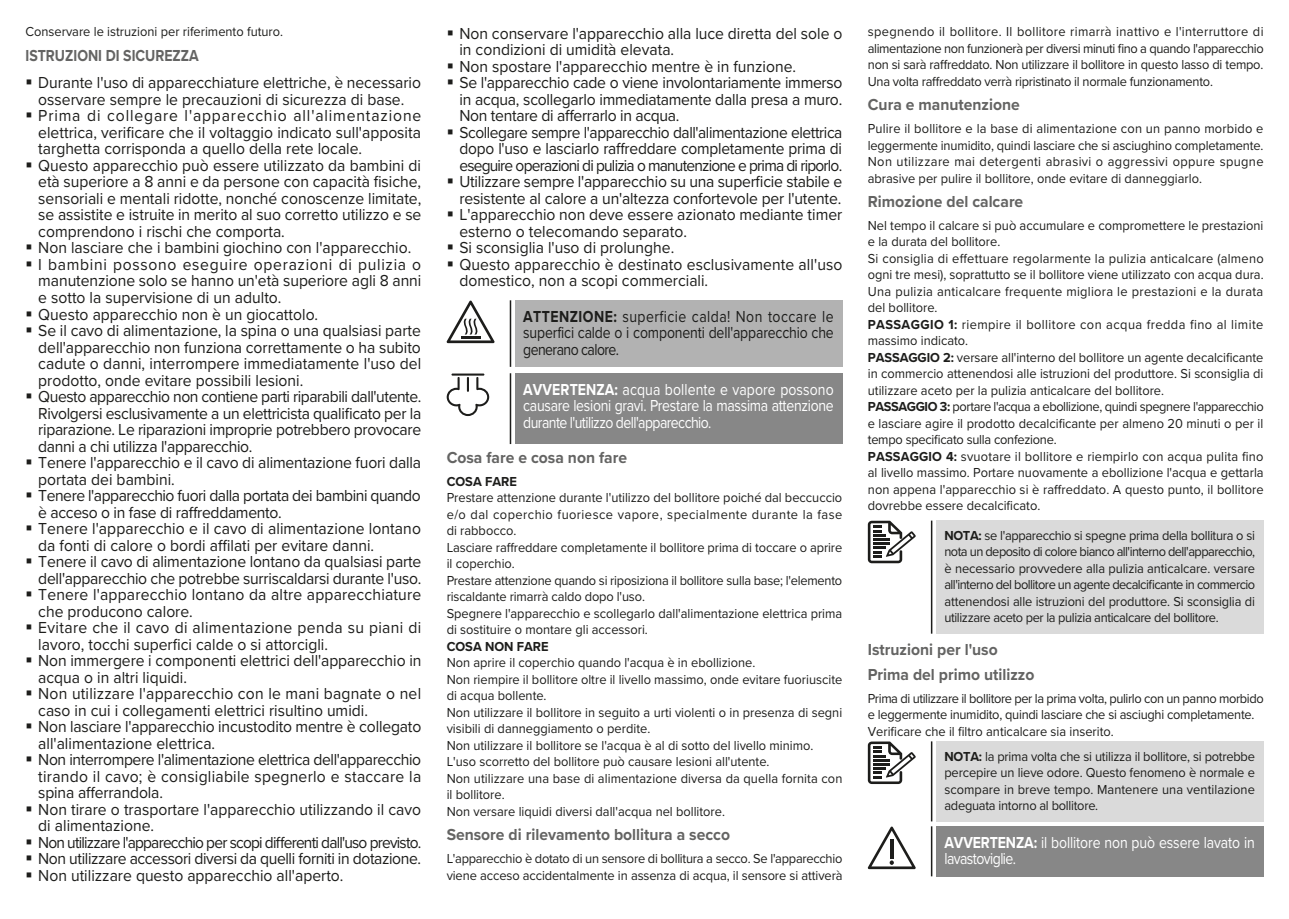
<style>
.page{position:relative;width:1289px;height:919px;background:#fff}
.page>*{position:absolute;margin:0;border:0;box-sizing:border-box;transform-origin:0 0}
.t1{font:16.5px/16.5px "Proxima Nova";letter-spacing:-.005em;color:#1d1d1b;scale:.95 1}
.t2{font:700 16.5px/24.3px "Proxima Nova";color:#646463;scale:.95 1}
.t3{font:16.5px/16.5px "Proxima Nova";letter-spacing:-.03em;color:#fff;text-align:justify;scale:.85 1}
.t4{font:16.5px/16.5px "Proxima Nova";letter-spacing:-.005em;color:#1d1d1b;text-align:justify;scale:.85 1}
.t5{font:16.5px/16.5px "Proxima Nova";letter-spacing:-.01em;color:#fff;scale:.85 1}
.t6{font:700 16.5px "Proxima Nova";color:#646463;scale:.85 1}
.t7{font:13.5px/16.5px "Proxima Nova";color:#1d1d1b;scale:.95 1}
.t8{font:13.5px/16.5px "Proxima Nova";letter-spacing:-.02em;color:#1d1d1b;scale:.95 1}
.t9{font:700 13.5px "Proxima Nova";color:#1d1d1b;scale:.95 1}
.s1{font-weight:700}
</style>
<div class="page">
<div style="left:514px;top:300px;width:328px;height:67px;background:#b2b2b2"></div>
<hr style="left:509px;top:300px;width:2px;height:67px;background:#1d1d1b">
<div style="left:514px;top:373px;width:328px;height:71px;background:#878787"></div>
<hr style="left:509px;top:373px;width:2px;height:71px;background:#1d1d1b">
<svg style="left:446px;top:300px;width:48px;height:43px"></svg>
<hr style="left:451px;top:373px;width:33px;height:2px;background:#1d1d1b">
<svg style="left:446px;top:377px;width:43px;height:39px"></svg>
<div style="left:935px;top:520px;width:328px;height:113px;background:#dadada"></div>
<hr style="left:930px;top:520px;width:2px;height:113px;background:#1d1d1b">
<div style="left:935px;top:741px;width:328px;height:80px;background:#dadada"></div>
<hr style="left:930px;top:741px;width:2px;height:80px;background:#1d1d1b">
<div style="left:935px;top:826px;width:328px;height:50px;background:#878787"></div>
<hr style="left:930px;top:826px;width:2px;height:50px;background:#1d1d1b">
<svg style="left:867px;top:520px;width:48px;height:43px"></svg>
<svg style="left:867px;top:741px;width:48px;height:43px"></svg>
<svg style="left:867px;top:826px;width:48px;height:43px"></svg>
<hr style="left:890px;top:839px;width:3px;height:20px;background:#1d1d1b">
<p class="t7" style="left:26px;top:23px;width:273px">Conservare le istruzioni per riferimento futuro.</p>
<p class="t6" style="left:26px;top:43px;width:205px">ISTRUZIONI DI SICUREZZA</p>
<p class="t1" style="left:38px;top:74px;width:405px">Durante l'uso di apparecchiature elettriche, è necessario osservare sempre le precauzioni di sicurezza di base.<br>Prima di collegare l'apparecchio all'alimentazione elettrica, verificare che il voltaggio indicato sull'apposita targhetta corrisponda a quello della rete locale.<br>Questo apparecchio può essere utilizzato da bambini di età superiore a 8 anni e da persone con capacità fisiche, sensoriali e mentali ridotte, nonché conoscenze limitate, se assistite e istruite in merito al suo corretto utilizzo e se comprendono i rischi che comporta.<br>Non lasciare che i bambini giochino con l'apparecchio.<br>I bambini possono eseguire operazioni di pulizia o manutenzione solo se hanno un'età superiore agli 8 anni e sotto la supervisione di un adulto.<br>Questo apparecchio non è un giocattolo.<br>Se il cavo di alimentazione, la spina o una qualsiasi parte dell'apparecchio non funziona correttamente o ha subito cadute o danni, interrompere immediatamente l'uso del prodotto, onde evitare possibili lesioni.<br>Questo apparecchio non contiene parti riparabili dall'utente.<br>Rivolgersi esclusivamente a un elettricista qualificato per la riparazione. Le riparazioni improprie potrebbero provocare danni a chi utilizza l'apparecchio.<br>Tenere l'apparecchio e il cavo di alimentazione fuori dalla portata dei bambini.<br>Tenere l'apparecchio fuori dalla portata dei bambini quando è acceso o in fase di raffreddamento.<br>Tenere l'apparecchio e il cavo di alimentazione lontano da fonti di calore o bordi affilati per evitare danni.<br>Tenere il cavo di alimentazione lontano da qualsiasi parte dell'apparecchio che potrebbe surriscaldarsi durante l'uso.<br>Tenere l'apparecchio lontano da altre apparecchiature che producono calore.<br>Evitare che il cavo di alimentazione penda su piani di lavoro, tocchi superfici calde o si attorcigli.<br>Non immergere i componenti elettrici dell'apparecchio in acqua o in altri liquidi.<br>Non utilizzare l'apparecchio con le mani bagnate o nel caso in cui i collegamenti elettrici risultino umidi.<br>Non lasciare l'apparecchio incustodito mentre è collegato all'alimentazione elettrica.<br>Non interrompere l'alimentazione elettrica dell'apparecchio tirando il cavo; è consigliabile spegnerlo e staccare la spina afferrandola.<br>Non tirare o trasportare l'apparecchio utilizzando il cavo di alimentazione.<br>Non utilizzare l'apparecchio per scopi differenti dall'uso previsto.<br>Non utilizzare accessori diversi da quelli forniti in dotazione.<br>Non utilizzare questo apparecchio all'aperto.</p>
<p class="t1" style="left:459px;top:24px;width:405px">Non conservare l'apparecchio alla luce diretta del sole o in condizioni di umidità elevata.<br>Non spostare l'apparecchio mentre è in funzione.<br>Se l'apparecchio cade o viene involontariamente immerso in acqua, scollegarlo immediatamente dalla presa a muro.<br>Non tentare di afferrarlo in acqua.<br>Scollegare sempre l'apparecchio dall'alimentazione elettrica dopo l'uso e lasciarlo raffreddare completamente prima di eseguire operazioni di pulizia o manutenzione e prima di riporlo.<br>Utilizzare sempre l'apparecchio su una superficie stabile e resistente al calore a un'altezza confortevole per l'utente.<br>L'apparecchio non deve essere azionato mediante timer esterno o telecomando separato.<br>Si sconsiglia l'uso di prolunghe.<br>Questo apparecchio è destinato esclusivamente all'uso domestico, non a scopi commerciali.</p>
<p class="t4" style="left:523px;top:307px;width:367px"><span class="s1">ATTENZIONE:</span> superficie calda! Non toccare le superfici calde o i componenti dell'apparecchio che generano calore.</p>
<p class="t3" style="left:523px;top:380px;width:367px"><span class="s1">AVVERTENZA:</span> acqua bollente e vapore possono causare lesioni gravi. Prestare la massima attenzione durante l'utilizzo dell'apparecchio.</p>
<p class="t2" style="left:446px;top:445px;width:191px">Cosa fare e cosa non fare</p>
<p class="t9" style="left:446px;top:471px;width:75px">COSA FARE</p>
<p class="t7" style="left:446px;top:489px;width:418px">Prestare attenzione durante l'utilizzo del bollitore poiché dal beccuccio e/o dal coperchio fuoriesce vapore, specialmente durante la fase di rabbocco.<br>Lasciare raffreddare completamente il bollitore prima di toccare o aprire il coperchio.<br>Prestare attenzione quando si riposiziona il bollitore sulla base; l'elemento riscaldante rimarrà caldo dopo l'uso.<br>Spegnere l'apparecchio e scollegarlo dall'alimentazione elettrica prima di sostituire o montare gli accessori.</p>
<p class="t9" style="left:446px;top:636px;width:109px">COSA NON FARE</p>
<p class="t7" style="left:446px;top:654px;width:418px">Non aprire il coperchio quando l'acqua è in ebollizione.<br>Non riempire il bollitore oltre il livello massimo, onde evitare fuoriuscite di acqua bollente.<br>Non utilizzare il bollitore in seguito a urti violenti o in presenza di segni visibili di danneggiamento o perdite.<br>Non utilizzare il bollitore se l'acqua è al di sotto del livello minimo.<br>L'uso scorretto del bollitore può causare lesioni all'utente.<br>Non utilizzare una base di alimentazione diversa da quella fornita con il bollitore.<br>Non versare liquidi diversi dall'acqua nel bollitore.</p>
<p class="t2" style="left:446px;top:822px;width:300px">Sensore di rilevamento bollitura a secco</p>
<p class="t7" style="left:446px;top:849px;width:418px">L'apparecchio è dotato di un sensore di bollitura a secco. Se l'apparecchio viene acceso accidentalmente in assenza di acqua, il sensore si attiverà</p>
<p class="t7" style="left:867px;top:23px;width:418px;text-align:justify">spegnendo il bollitore. Il bollitore rimarrà inattivo e l'interruttore di alimentazione non funzionerà per diversi minuti fino a quando l'apparecchio non si sarà raffreddato. Non utilizzare il bollitore in questo lasso di tempo.<br>Una volta raffreddato verrà ripristinato il normale funzionamento.</p>
<p class="t2" style="left:867px;top:92px;width:161px">Cura e manutenzione</p>
<p class="t7" style="left:867px;top:120px;width:418px;text-align:justify">Pulire il bollitore e la base di alimentazione con un panno morbido e leggermente inumidito, quindi lasciare che si asciughino completamente.<br>Non utilizzare mai detergenti abrasivi o aggressivi oppure spugne abrasive per pulire il bollitore, onde evitare di danneggiarlo.</p>
<p class="t2" style="left:867px;top:189px;width:165px">Rimozione del calcare</p>
<p class="t7" style="left:867px;top:216px;width:418px">Nel tempo il calcare si può accumulare e compromettere le prestazioni e la durata del bollitore.<br>Si consiglia di effettuare regolarmente la pulizia anticalcare (almeno ogni tre mesi), soprattutto se il bollitore viene utilizzato con acqua dura.<br>Una pulizia anticalcare frequente migliora le prestazioni e la durata del bollitore.<br><span class="s1">PASSAGGIO 1:</span> riempire il bollitore con acqua fredda fino al limite massimo indicato.<br><span class="s1">PASSAGGIO 2:</span> versare all'interno del bollitore un agente decalcificante in commercio attenendosi alle istruzioni del produttore. Si sconsiglia di utilizzare aceto per la pulizia anticalcare del bollitore.<br><span class="s1">PASSAGGIO 3:</span> portare l'acqua a ebollizione, quindi spegnere l'apparecchio e lasciare agire il prodotto decalcificante per almeno 20 minuti o per il tempo specificato sulla confezione.<br><span class="s1">PASSAGGIO 4:</span> svuotare il bollitore e riempirlo con acqua pulita fino al livello massimo. Portare nuovamente a ebollizione l'acqua e gettarla non appena l'apparecchio si è raffreddato. A questo punto, il bollitore dovrebbe essere decalcificato.</p>
<p class="t7" style="left:944px;top:526px;width:328px;text-align:justify"><span class="s1">NOTA:</span> se l'apparecchio si spegne prima della bollitura o si nota un deposito di colore bianco all'interno dell'apparecchio, è necessario provvedere alla pulizia anticalcare. versare all'interno del bollitore un agente decalcificante in commercio attenendosi alle istruzioni del produttore. Si sconsiglia di utilizzare aceto per la pulizia anticalcare del bollitore.</p>
<p class="t2" style="left:867px;top:637px;width:177px">Istruzioni per l'uso<br>Prima del primo utilizzo</p>
<p class="t8" style="left:867px;top:689px;width:418px">Prima di utilizzare il bollitore per la prima volta, pulirlo con un panno morbido e leggermente inumidito, quindi lasciare che si asciughi completamente.<br>Verificare che il filtro anticalcare sia inserito.</p>
<p class="t7" style="left:944px;top:747px;width:328px;text-align:justify"><span class="s1">NOTA:</span> la prima volta che si utilizza il bollitore, si potrebbe percepire un lieve odore. Questo fenomeno è normale e scompare in breve tempo. Mantenere una ventilazione adeguata intorno al bollitore.</p>
<p class="t5" style="left:944px;top:833px;width:367px"><span class="s1">AVVERTENZA:</span> il bollitore non può essere lavato in lavastoviglie.</p>
</div>
